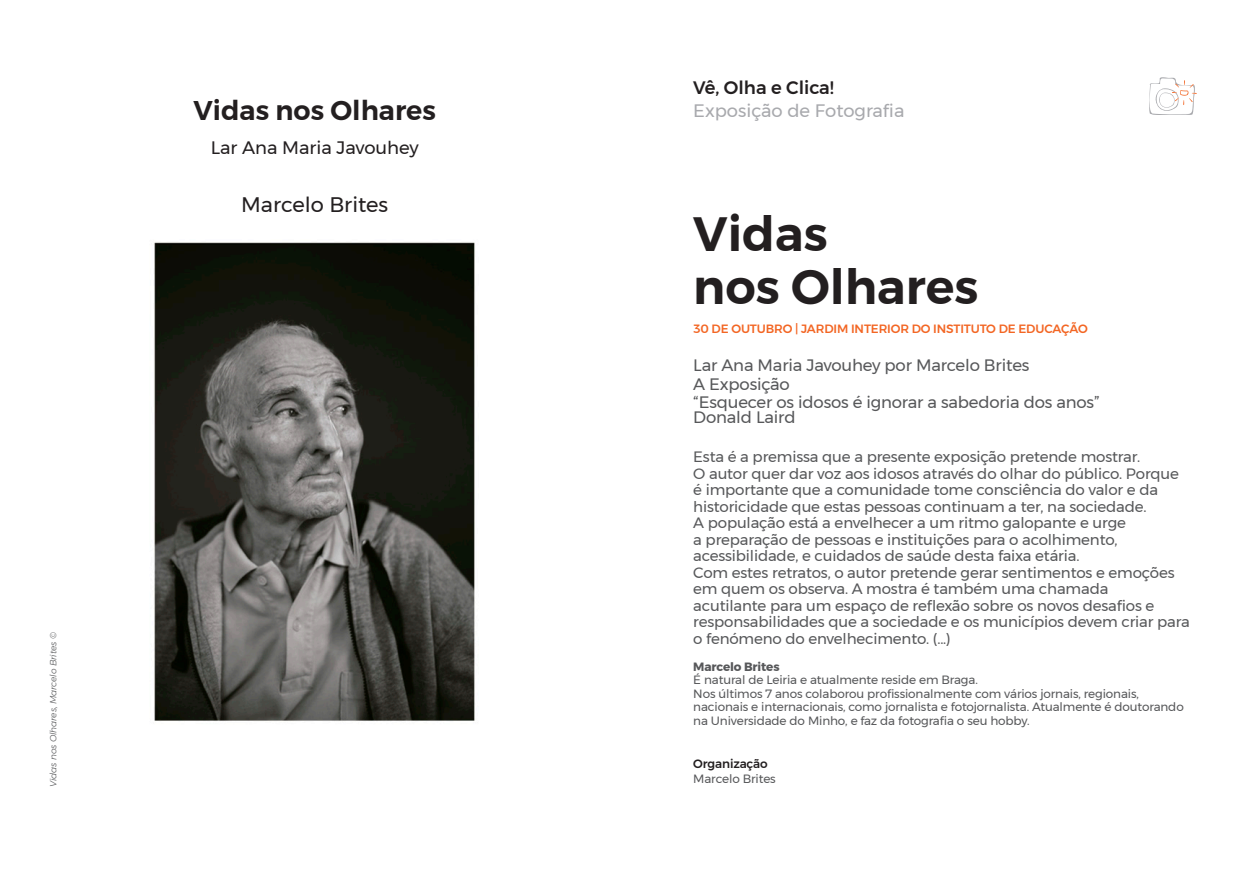
<style>
.page{position:relative;width:1259px;height:893px;background:#fff}
.page>*{position:absolute;margin:0;border:0;box-sizing:border-box;transform-origin:0 0}
.Titulo_atividade{font:600 48px "Montserrat";color:#231f20}
.t1{font:600 27px "Montserrat";color:#231f20}
.t2{font:21px "Montserrat";color:#231f20}
.Subtitulo_Rubrica{font:18px "Montserrat";color:#a8a9ad}
.t3{font:18px "Montserrat";color:#231f20}
.Título_Rubrica{font:500 18px "Montserrat";color:#231f20}
.Texto_corrido{font:16.5px "Montserrat";letter-spacing:-.01em;color:#57585a}
.Texto_corrido-2{font:15px/16.5px "Montserrat";letter-spacing:-.01em;color:#57585a}
.Texto_corrido-3{font:12px/13.5px "Montserrat";letter-spacing:-.01em;color:#57585a}
.Data___Hora___Local{font:500 12px "Montserrat";letter-spacing:-.01em;color:#f36624}
.Texto_corrido-4{font:700 12px "Montserrat";letter-spacing:-.01em;color:#57585a}
.Texto_Peq____Legenda{font:12px "Montserrat";letter-spacing:-.01em;color:#57585a}
.Titulo_Legendas{font:500 12px "Montserrat";letter-spacing:-.01em;color:#231f20}
.Legenda_Imagem{font:italic 300 9px "Montserrat";letter-spacing:-.01em;color:#57585a}
</style>
<div class="page">
<svg style="left:1149px;top:77px;width:47px;height:38px"></svg>
<img style="left:154px;top:242px;width:321px;height:479px">
<p class="t1" style="left:194px;top:89px;width:244px">Vidas nos Olhares</p>
<p class="t3" style="left:211px;top:134px;width:210px">Lar Ana Maria Javouhey</p>
<p class="t2" style="left:241px;top:188px;width:149px">Marcelo Brites</p>
<p class="Legenda_Imagem" style="left:46px;top:787px;width:156px;rotate:-90deg">Vidas nos Olhares, Marcelo Brites ©</p>
<p class="Título_Rubrica" style="left:693px;top:74px;width:142px">Vê, Olha e Clica!</p>
<p class="Subtitulo_Rubrica" style="left:693px;top:97px;width:213px">Exposição de Fotografia</p>
<p class="Titulo_atividade" style="left:693px;top:196px;width:136px">Vidas</p>
<p class="Titulo_atividade" style="left:693px;top:249px;width:287px">nos Olhares</p>
<p class="Data___Hora___Local" style="left:693px;top:320px;width:396px">30 DE OUTUBRO | JARDIM INTERIOR DO INSTITUTO DE EDUCAÇÃO</p>
<p class="Texto_corrido" style="left:693px;top:352px;width:338px">Lar Ana Maria Javouhey por Marcelo Brites</p>
<p class="Texto_corrido" style="left:693px;top:372px;width:98px">A Exposição</p>
<p class="Texto_corrido" style="left:693px;top:390px;width:408px">“Esquecer os idosos é ignorar a sabedoria dos anos”</p>
<p class="Texto_corrido" style="left:693px;top:405px;width:104px">Donald Laird</p>
<p class="Texto_corrido-2" style="left:693px;top:449px;width:448px">Esta é a premissa que a presente exposição pretende mostrar.</p>
<p class="Texto_corrido-2" style="left:693px;top:465px;width:487px">O autor quer dar voz aos idosos através do olhar do público. Porque é importante que a comunidade tome consciência do valor e da historicidade que estas pessoas continuam a ter, na sociedade.</p>
<p class="Texto_corrido-2" style="left:693px;top:515px;width:434px">A população está a envelhecer a um ritmo galopante e urge a preparação de pessoas e instituições para o acolhimento, acessibilidade, e cuidados de saúde desta faixa etária.</p>
<p class="Texto_corrido-2" style="left:693px;top:564px;width:498px">Com estes retratos, o autor pretende gerar sentimentos e emoções em quem os observa. A mostra é também uma chamada<br>acutilante para um espaço de reflexão sobre os novos desafios e responsabilidades que a sociedade e os municípios devem criar para o fenómeno do envelhecimento. (...)</p>
<p class="Texto_corrido-4" style="left:693px;top:657px;width:88px">Marcelo Brites</p>
<p class="Texto_corrido-3" style="left:693px;top:673px;width:286px">É natural de Leiria e atualmente reside em Braga.</p>
<p class="Texto_corrido-3" style="left:693px;top:687px;width:492px">Nos últimos 7 anos colaborou profissionalmente com vários jornais, regionais, nacionais e internacionais, como jornalista e fotojornalista. Atualmente é doutorando na Universidade do Minho, e faz da fotografia o seu hobby.</p>
<p class="Titulo_Legendas" style="left:693px;top:755px;width:76px">Organização</p>
<p class="Texto_Peq____Legenda" style="left:693px;top:770px;width:84px">Marcelo Brites</p>
</div>
